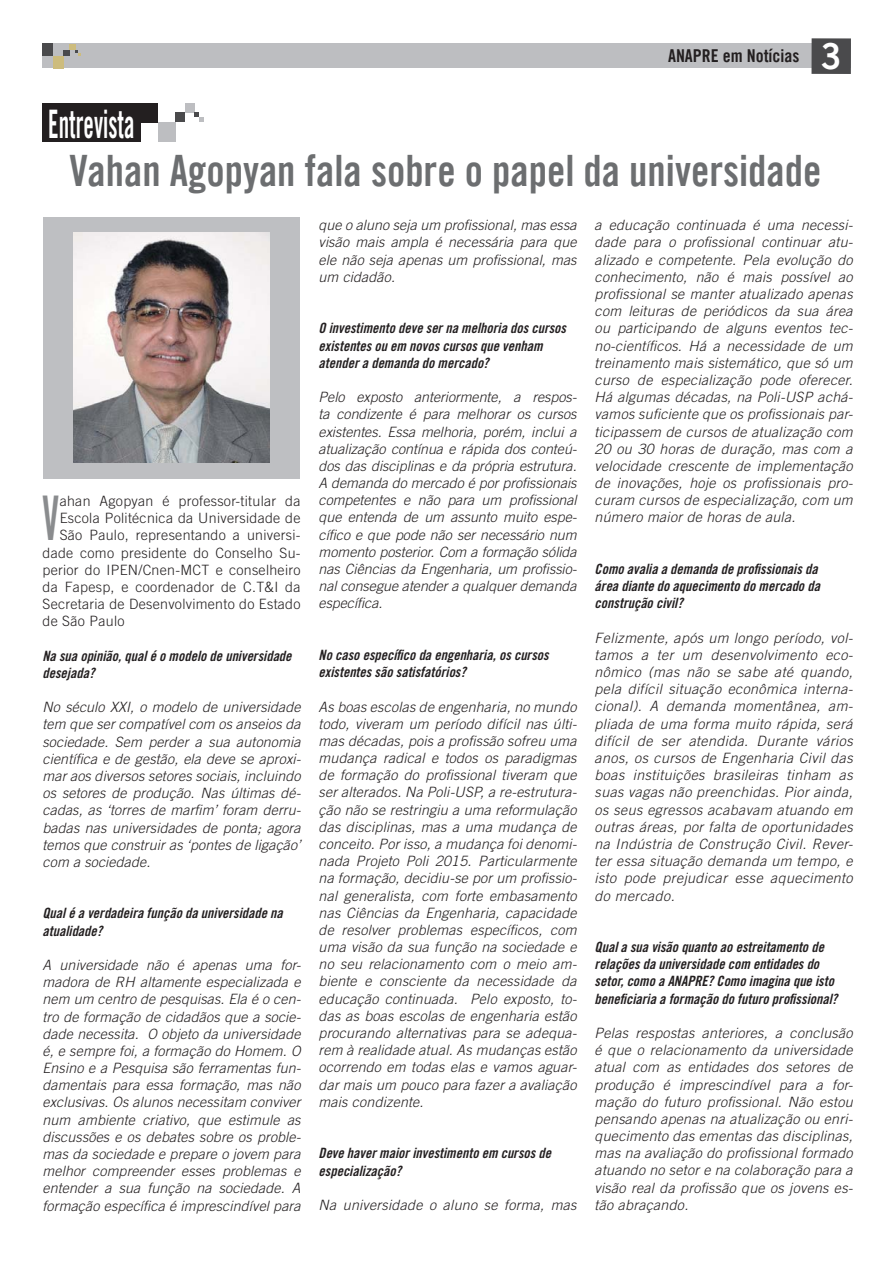
<style>
.page{position:relative;width:893px;height:1263px;background:#fff}
.page>*{position:absolute;margin:0;border:0;box-sizing:border-box;transform-origin:0 0}
.t1{font:61.8px "Trade Gothic LT Com Bd Cn 20";color:#8a8c8e;scale:.6 1}
.t2{font:43.35px "Trade Gothic LT Com Bd Cn 20";color:#6c6e70;scale:.95 1}
.t3{font:39.3px "Trade Gothic Bold Cond Twenty";color:#fff;scale:.6 1}
.t4{font:17.7px "Trade Gothic LT Com Bd Cn 20";color:#231f20}
.t5{font:italic 300 14.25px/17.2px "Trade Gothic LT Com";letter-spacing:.015em;color:#231f20;text-align:justify}
.t6{font:14.25px/17.2px "Trade Gothic Bold Cond Twenty Obl";color:#231f20}
.t7{font:300 14.25px "Trade Gothic LT Com";letter-spacing:.02em;color:#231f20}
.s1{font-family:"Trade Gothic LT Com Bd 2";font-size:35.85px;color:#fff}
</style>
<div class="page">
<div style="left:43px;top:218px;width:257px;height:261px;background:#bebfc2"></div>
<div style="left:42px;top:44px;width:809px;height:24px;background:#bdbec1"></div>
<div style="left:811px;top:38px;width:40px;height:36px;background:#4a4a4c"></div>
<div style="left:42px;top:44px;width:11px;height:12px;background:#4a4a4c"></div>
<div style="left:53px;top:56px;width:11px;height:12px;background:#cdbc7d"></div>
<div style="left:63px;top:50px;width:7px;height:6px;background:#4a4a4c"></div>
<svg style="left:70px;top:44px;width:11px;height:12px"></svg>
<div style="left:43px;top:103px;width:98px;height:38px;background:#231f20"></div>
<div style="left:141px;top:103px;width:17px;height:19px;background:#231f20"></div>
<div style="left:158px;top:122px;width:17px;height:19px;background:#bdbec1"></div>
<div style="left:175px;top:113px;width:10px;height:9px;background:#4a4a4c"></div>
<div style="left:185px;top:103px;width:9px;height:10px;background:#bdbec1"></div>
<svg style="left:195px;top:113px;width:9px;height:9px"></svg>
<img style="left:74px;top:232px;width:195px;height:231px">
<h3 class="t3" style="left:48px;top:110px;width:145px">Entrevista</h3>
<p class="t4" style="left:668px;top:45px;width:175px">ANAPRE em Notícias <span class="s1">3</span></p>
<h2 class="t2" style="left:69px;top:145px;width:793px">Vahan Agopyan fala sobre o papel da universidade</h2>
<h1 class="t1" style="left:43px;top:481px;width:29px">V</h1>
<p class="t7" style="left:60px;top:492px;width:242px">ahan Agopyan é professor-titular da</p>
<p class="t7" style="left:60px;top:510px;width:242px">Escola Politécnica da Universidade de</p>
<p class="t7" style="left:60px;top:527px;width:242px">São Paulo, representando a universi-</p>
<p class="t7" style="left:43px;top:544px;width:260px">dade como presidente do Conselho Su-</p>
<p class="t7" style="left:43px;top:561px;width:260px">perior do IPEN/Cnen-MCT e conselheiro</p>
<p class="t7" style="left:43px;top:578px;width:259px">da Fapesp, e coordenador de C.T&amp;I da</p>
<p class="t7" style="left:43px;top:596px;width:260px">Secretaria de Desenvolvimento do Estado</p>
<p class="t7" style="left:43px;top:613px;width:84px">de São Paulo</p>
<p class="t6" style="left:43px;top:648px;width:251px">Na sua opinião, qual é o modelo de universidade desejada?</p>
<p class="t5" style="left:43px;top:698px;width:260px">No século XXI, o modelo de universidade tem que ser compatível com os anseios da sociedade. Sem perder a sua autonomia científica e de gestão, ela deve se aproxi&shy;mar aos diversos setores sociais, incluindo os setores de produção. Nas últimas dé&shy;cadas, as ‘torres de marfim’ foram derru&shy;badas nas universidades de ponta; agora temos que construir as ‘pontes de ligação’ com a sociedade.</p>
<p class="t6" style="left:43px;top:906px;width:242px">Qual é a verdadeira função da universidade na atualidade?</p>
<p class="t5" style="left:43px;top:956px;width:260px">A universidade não é apenas uma for&shy;madora de RH altamente especializada e nem um centro de pesquisas. Ela é o cen&shy;tro de formação de cidadãos que a socie&shy;dade necessita. O objeto da universidade é, e sempre foi, a formação do Homem. O Ensino e a Pesquisa são ferramentas fun&shy;damentais para essa formação, mas não exclusivas. Os alunos necessitam conviver num ambiente criativo, que estimule as discussões e os debates sobre os proble&shy;mas da sociedade e prepare o jovem para melhor compreender esses problemas e entender a sua função na sociedade. A formação específica é imprescindível para</p>
<p class="t5" style="left:319px;top:216px;width:260px">que o aluno seja um profissional, mas essa visão mais ampla é necessária para que ele não seja apenas um profissional, mas um cidadão.</p>
<p class="t6" style="left:319px;top:321px;width:249px">O investimento deve ser na melhoria dos cursos existentes ou em novos cursos que venham atender a demanda do mercado?</p>
<p class="t5" style="left:319px;top:388px;width:260px">Pelo exposto anteriormente, a respos&shy;ta condizente é para melhorar os cursos existentes. Essa melhoria, porém, inclui a atualização contínua e rápida dos conteú&shy;dos das disciplinas e da própria estrutura.<br>A demanda do mercado é por profissionais competentes e não para um profissional que entenda de um assunto muito espe&shy;cífico e que pode não ser necessário num momento posterior. Com a formação sólida nas Ciências da Engenharia, um profissio&shy;nal consegue atender a qualquer demanda específica.</p>
<p class="t6" style="left:319px;top:647px;width:232px">No caso específico da engenharia, os cursos existentes são satisfatórios?</p>
<p class="t5" style="left:319px;top:698px;width:260px">As boas escolas de engenharia, no mundo todo, viveram um período difícil nas últi&shy;mas décadas, pois a profissão sofreu uma mudança radical e todos os paradigmas de formação do profissional tiveram que ser alterados. Na Poli-USP, a re-estrutura&shy;ção não se restringiu a uma reformulação das disciplinas, mas a uma mudança de conceito. Por isso, a mudança foi denomi&shy;nada Projeto Poli 2015. Particularmente na formação, decidiu-se por um profissio&shy;nal generalista, com forte embasamento nas Ciências da Engenharia, capacidade de resolver problemas específicos, com uma visão da sua função na sociedade e no seu relacionamento com o meio am&shy;biente e consciente da necessidade da educação continuada. Pelo exposto, to&shy;das as boas escolas de engenharia estão procurando alternativas para se adequa&shy;rem à realidade atual. As mudanças estão ocorrendo em todas elas e vamos aguar&shy;dar mais um pouco para fazer a avaliação mais condizente.</p>
<p class="t6" style="left:319px;top:1146px;width:234px">Deve haver maior investimento em cursos de especialização?</p>
<p class="t5" style="left:319px;top:1196px;width:259px">Na universidade o aluno se forma, mas</p>
<p class="t5" style="left:595px;top:216px;width:260px">a educação continuada é uma necessi&shy;dade para o profissional continuar atu&shy;alizado e competente. Pela evolução do conhecimento, não é mais possível ao profissional se manter atualizado apenas com leituras de periódicos da sua área ou participando de alguns eventos tec&shy;no-científicos. Há a necessidade de um treinamento mais sistemático, que só um curso de especialização pode oferecer.<br>Há algumas décadas, na Poli-USP achá&shy;vamos suficiente que os profissionais par&shy;ticipassem de cursos de atualização com 20 ou 30 horas de duração, mas com a velocidade crescente de implementação de inovações, hoje os profissionais pro&shy;curam cursos de especialização, com um número maior de horas de aula.</p>
<p class="t6" style="left:595px;top:561px;width:227px">Como avalia a demanda de profissionais da área diante do aquecimento do mercado da construção civil?</p>
<p class="t5" style="left:595px;top:629px;width:260px">Felizmente, após um longo período, vol&shy;tamos a ter um desenvolvimento eco&shy;nômico (mas não se sabe até quando, pela difícil situação econômica interna&shy;cional). A demanda momentânea, am&shy;pliada de uma forma muito rápida, será difícil de ser atendida. Durante vários anos, os cursos de Engenharia Civil das boas instituições brasileiras tinham as suas vagas não preenchidas. Pior ainda, os seus egressos acabavam atuando em outras áreas, por falta de oportunidades na Indústria de Construção Civil. Rever&shy;ter essa situação demanda um tempo, e isto pode prejudicar esse aquecimento do mercado.</p>
<p class="t6" style="left:595px;top:940px;width:244px">Qual a sua visão quanto ao estreitamento de relações da universidade com entidades do setor, como a ANAPRE? Como imagina que isto beneficiaria a formação do futuro profissional?</p>
<p class="t5" style="left:595px;top:1024px;width:260px">Pelas respostas anteriores, a conclusão é que o relacionamento da universidade atual com as entidades dos setores de produção é imprescindível para a for&shy;mação do futuro profissional. Não estou pensando apenas na atualização ou enri&shy;quecimento das ementas das disciplinas, mas na avaliação do profissional formado atuando no setor e na colaboração para a visão real da profissão que os jovens es&shy;tão abraçando.</p>
</div>
